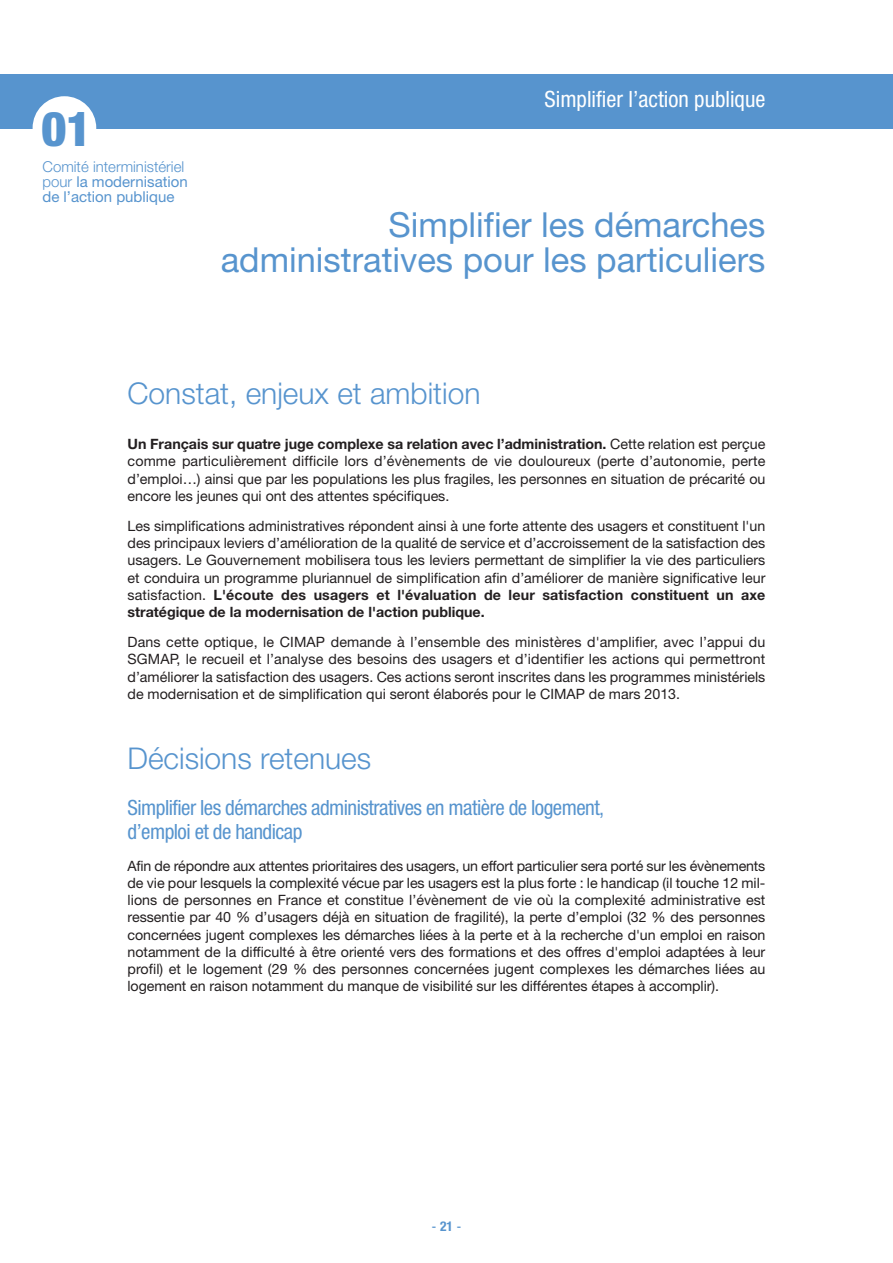
<style>
.page{position:relative;width:893px;height:1263px;background:#fff}
.page>*{position:absolute;margin:0;border:0;box-sizing:border-box;transform-origin:0 0}
.t1{font:900 condensed 48px "Helvetica Neue";color:#5794ce}
.t2{font:34.5px/34.5px "Helvetica Neue";color:#5794ce;text-align:right}
.t3{font:300 30px "Helvetica Neue";color:#5794ce}
.t4{font:condensed 22.5px "Helvetica Neue";color:#fff}
.t5{font:condensed 21px/24px "Helvetica Neue";letter-spacing:-.025em;color:#5794ce}
.t6{font:15px/15px "Helvetica Neue";color:#5794ce}
.t7{font:14.25px/17.2px "Helvetica Neue";color:#231f20;text-align:justify}
.t8{font:14.25px/17.2px "Helvetica Neue Bold TT";color:#231f20}
.t9{font:13.5px "Helvetica";color:#5794ce}
.s1{font-weight:300}
.s2{font-family:"Helvetica Neue"}
.s3{font-family:"Helvetica Neue";font-weight:700;font-stretch:condensed}
</style>
<div class="page">
<div style="left:0;top:74px;width:892px;height:54px;background:#5794ce"></div>
<div style="left:33px;top:96px;width:63px;height:64px;background:#fff;border-radius:50%"></div>
<h1 class="t1" style="left:42px;top:99px;width:51px">01</h1>
<p class="t6" style="left:43px;top:159px;width:147px"><span class="s1">Comité interministériel pour</span> la modernisation de l’action publique</p>
<h3 class="t4" style="left:545px;top:86px;width:222px">Simplifier l’action publique</h3>
<h2 class="t2" style="left:221px;top:207px;width:546px">Simplifier les démarches administratives pour les particuliers</h2>
<h3 class="t3" style="left:128px;top:375px;width:354px">Constat, enjeux et ambition</h3>
<p class="t8" style="left:128px;top:435px;width:639px">Un Français sur quatre juge complexe sa relation avec l’administration. <span class="s2">Cette relation est perçue</span></p>
<p class="t7" style="left:128px;top:452px;width:639px">comme particulièrement difficile lors d’évènements de vie douloureux (perte d’autonomie, perte d’emploi…) ainsi que par les populations les plus fragiles, les personnes en situation de précarité ou encore les jeunes qui ont des attentes spécifiques.</p>
<p class="t7" style="left:128px;top:517px;width:639px">Les simplifications administratives répondent ainsi à une forte attente des usagers et constituent l'un des principaux leviers d’amélioration de la qualité de service et d’accroissement de la satisfaction des usagers. Le Gouvernement mobilisera tous les leviers permettant de simplifier la vie des particuliers et conduira un programme pluriannuel de simplification afin d’améliorer de manière significative leur</p>
<p class="t8" style="left:128px;top:586px;width:639px"><span class="s2">satisfaction.</span> L'écoute des usagers et l'évaluation de leur satisfaction constituent un axe stratégique de la modernisation de l'action publique.</p>
<p class="t7" style="left:128px;top:633px;width:639px">Dans cette optique, le CIMAP demande à l’ensemble des ministères d'amplifier, avec l’appui du SGMAP, le recueil et l’analyse des besoins des usagers et d’identifier les actions qui permettront d’améliorer la satisfaction des usagers. Ces actions seront inscrites dans les programmes ministériels de modernisation et de simplification qui seront élaborés pour le CIMAP de mars 2013.</p>
<h3 class="t3" style="left:128px;top:740px;width:245px">Décisions retenues</h3>
<h3 class="t5" style="left:128px;top:795px;width:478px">Simplifier les démarches administratives en matière de logement, d’emploi et de handicap</h3>
<p class="t7" style="left:128px;top:857px;width:639px">Afin de répondre aux attentes prioritaires des usagers, un effort particulier sera porté sur les évènements de vie pour lesquels la complexité vécue par les usagers est la plus forte : le handicap (il touche 12 mil&shy;lions de personnes en France et constitue l’évènement de vie où la complexité administrative est ressentie par 40 % d’usagers déjà en situation de fragilité), la perte d’emploi (32 % des personnes concernées jugent complexes les démarches liées à la perte et à la recherche d'un emploi en raison notamment de la difficulté à être orienté vers des formations et des offres d'emploi adaptées à leur profil) et le logement (29 % des personnes concernées jugent complexes les démarches liées au logement en raison notamment du manque de visibilité sur les différentes étapes à accomplir).</p>
<p class="t9" style="left:432px;top:1216px;width:31px">-<span class="s3">21</span>-</p>
</div>
